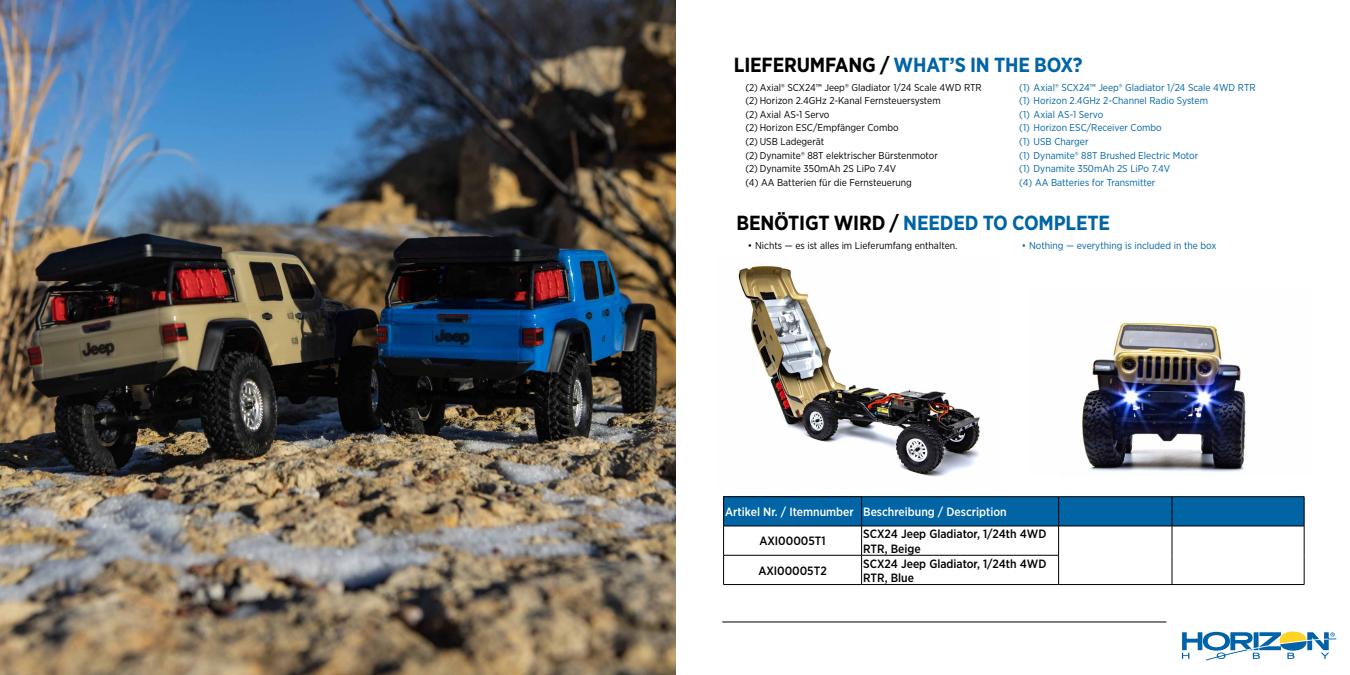
<style>
.page{position:relative;width:1350px;height:675px;background:#fff}
.page>*{position:absolute;margin:0;border:0;box-sizing:border-box;transform-origin:0 0}
.t1{font:700 20.4px "Gotham Narrow";letter-spacing:-.01em;color:#0064a5}
.t2{font:500 12px/14.4px "Gotham Narrow";color:#000}
.t3{font:500 12px "Gotham Narrow";color:#fff}
.t4{font:10px/13.6px "Gotham Narrow";color:#000}
.t5{font:10px/13.6px "Gotham Narrow";color:#0064a5}
.s1{color:#000}
</style>
<div class="page">
<svg style="left:1182px;top:632px;width:154px;height:29px"></svg>
<hr style="left:722px;top:622px;width:444px;height:1px;background:#000">
<img style="left:738px;top:264px;width:242px;height:213px">
<img style="left:1082px;top:322px;width:164px;height:150px">
<div style="left:724px;top:497px;width:138px;height:29px;background:#0064a5"></div>
<hr style="left:723px;top:496px;width:139px;height:1px;background:#000">
<svg style="left:723px;top:497px;width:1px;height:87px"></svg>
<hr style="left:862px;top:496px;width:197px;height:1px;background:#000">
<hr style="left:1059px;top:496px;width:113px;height:1px;background:#000">
<hr style="left:1172px;top:496px;width:132px;height:1px;background:#000">
<svg style="left:861px;top:497px;width:444px;height:87px"></svg>
<hr style="left:723px;top:526px;width:139px;height:1px;background:#000">
<hr style="left:862px;top:526px;width:197px;height:1px;background:#000">
<hr style="left:1059px;top:526px;width:113px;height:1px;background:#000">
<hr style="left:1172px;top:526px;width:132px;height:1px;background:#000">
<hr style="left:723px;top:555px;width:139px;height:1px;background:#000">
<hr style="left:862px;top:555px;width:197px;height:1px;background:#000">
<hr style="left:723px;top:584px;width:139px;height:1px;background:#000">
<hr style="left:862px;top:584px;width:197px;height:1px;background:#000">
<hr style="left:1059px;top:584px;width:113px;height:1px;background:#000">
<hr style="left:1172px;top:584px;width:132px;height:1px;background:#000">
<img style="left:0;top:0;width:675px;height:675px">
<h1 class="t1" style="left:734px;top:52px;width:350px"><span class="s1">LIEFERUMFANG /</span> WHAT’S IN THE BOX?</h1>
<p class="t4" style="left:745px;top:80px;width:238px">(2) Axial® SCX24™ Jeep® Gladiator 1/24 Scale 4WD RTR (2) Horizon 2.4GHz 2-Kanal Fernsteuersystem<br>(2) Axial AS-1 Servo<br>(2) Horizon ESC/Empfänger Combo<br>(2) USB Ladegerät<br>(2) Dynamite® 88T elektrischer Bürstenmotor<br>(2) Dynamite 350mAh 2S LiPo 7.4V<br>(4) AA Batterien für die Fernsteuerung</p>
<p class="t5" style="left:1019px;top:80px;width:238px">(1) Axial® SCX24™ Jeep® Gladiator 1/24 Scale 4WD RTR (1) Horizon 2.4GHz 2-Channel Radio System<br>(1) Axial AS-1 Servo<br>(1) Horizon ESC/Receiver Combo<br>(1) USB Charger<br>(1) Dynamite® 88T Brushed Electric Motor<br>(1) Dynamite 350mAh 2S LiPo 7.4V<br>(4) AA Batteries for Transmitter</p>
<h1 class="t1" style="left:737px;top:210px;width:375px"><span class="s1">BENÖTIGT WIRD /</span> NEEDED TO COMPLETE</h1>
<p class="t4" style="left:748px;top:238px;width:211px">• Nichts — es ist alles im Lieferumfang enthalten.</p>
<p class="t5" style="left:1022px;top:238px;width:196px">• Nothing — everything is included in the box</p>
<p class="t3" style="left:725px;top:504px;width:283px">Artikel Nr. / Itemnumber Beschreibung / Description</p>
<p class="t2" style="left:759px;top:534px;width:68px">AXI00005T1</p>
<p class="t2" style="left:863px;top:527px;width:185px">SCX24 Jeep Gladiator, 1/24th 4WD<br>RTR, Beige</p>
<p class="t2" style="left:758px;top:563px;width:70px">AXI00005T2</p>
<p class="t2" style="left:863px;top:556px;width:185px">SCX24 Jeep Gladiator, 1/24th 4WD<br>RTR, Blue</p>
</div>
